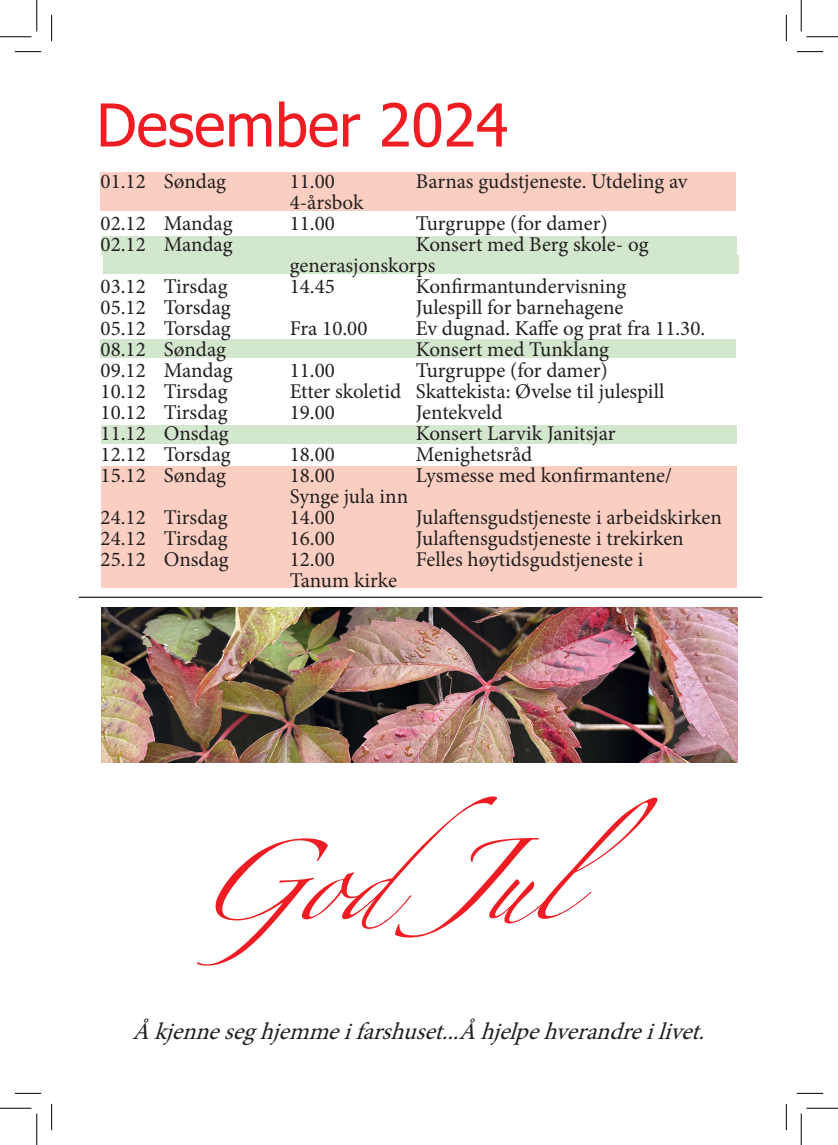
<style>
.page{position:relative;width:838px;height:1145px;background:#fff}
.page>*{position:absolute;margin:0;border:0;box-sizing:border-box;transform-origin:0 0}
.t1{font:italic 71.92px "Zapfino";color:#ee1d23}
.t2{font:59.15px "Tahoma";color:#ee1d23}
.t3{font:italic 23.97px "Minion Pro";letter-spacing:.005em;color:#231f20}
.t4{font:21px/21px "Minion Pro";color:#231f20}
</style>
<div class="page">
<div style="left:103px;top:256px;width:635px;height:18px;background:#d2e7cd"></div>
<div style="left:101px;top:466px;width:636px;height:122px;background:#facfc1"></div>
<div style="left:101px;top:339px;width:634px;height:19px;background:#d2e7cd"></div>
<div style="left:101px;top:236px;width:635px;height:19px;background:#d2e7cd"></div>
<div style="left:101px;top:425px;width:635px;height:19px;background:#d2e7cd"></div>
<div style="left:101px;top:172px;width:635px;height:39px;background:#facfc1"></div>
<img style="left:101px;top:608px;width:636px;height:155px">
<hr style="left:79px;top:597px;width:683px;height:1px;background:#231f20">
<svg style="left:15px;top:51px;width:26px;height:1px"></svg>
<svg style="left:796px;top:51px;width:27px;height:1px"></svg>
<svg style="left:15px;top:1093px;width:26px;height:1px"></svg>
<svg style="left:796px;top:1093px;width:27px;height:1px"></svg>
<svg style="left:51px;top:15px;width:1px;height:26px"></svg>
<svg style="left:51px;top:1104px;width:1px;height:26px"></svg>
<svg style="left:786px;top:15px;width:1px;height:26px"></svg>
<svg style="left:786px;top:1104px;width:1px;height:26px"></svg>
<hr style="left:0;top:36px;width:32px;height:1px;background:#000">
<hr style="left:806px;top:36px;width:31px;height:1px;background:#000">
<hr style="left:0;top:1108px;width:32px;height:1px;background:#000">
<hr style="left:806px;top:1108px;width:31px;height:1px;background:#000">
<hr style="left:36px;top:0;width:1px;height:31px;background:#000">
<hr style="left:36px;top:1113px;width:1px;height:32px;background:#000">
<hr style="left:800px;top:0;width:1px;height:31px;background:#000">
<hr style="left:800px;top:1113px;width:1px;height:32px;background:#000">
<h2 class="t2" style="left:96px;top:85px;width:413px">Desember 2024</h2>
<p class="t4" style="left:101px;top:171px;width:127px">01.12 Søndag</p>
<p class="t4" style="left:290px;top:171px;width:47px">11.00</p>
<p class="t4" style="left:416px;top:171px;width:273px">Barnas gudstjeneste. Utdeling av</p>
<p class="t4" style="left:290px;top:192px;width:75px">4-årsbok</p>
<p class="t4" style="left:101px;top:213px;width:133px">02.12 Mandag</p>
<p class="t4" style="left:290px;top:213px;width:47px">11.00</p>
<p class="t4" style="left:416px;top:213px;width:193px">Turgruppe (for damer)</p>
<p class="t4" style="left:101px;top:234px;width:133px">02.12 Mandag</p>
<p class="t4" style="left:290px;top:234px;width:360px;text-indent:126px">Konsert med Berg skole- og generasjonskorps</p>
<p class="t4" style="left:101px;top:276px;width:128px">03.12 Tirsdag</p>
<p class="t4" style="left:290px;top:276px;width:47px">14.45</p>
<p class="t4" style="left:416px;top:276px;width:212px">Konfirmantundervisning</p>
<p class="t4" style="left:101px;top:297px;width:131px">05.12 Torsdag</p>
<p class="t4" style="left:416px;top:297px;width:209px">Julespill for barnehagene</p>
<p class="t4" style="left:101px;top:318px;width:131px">05.12 Torsdag</p>
<p class="t4" style="left:290px;top:318px;width:79px">Fra 10.00</p>
<p class="t4" style="left:416px;top:318px;width:291px">Ev dugnad. Kaffe og prat fra 11.30.</p>
<p class="t4" style="left:101px;top:339px;width:127px">08.12 Søndag</p>
<p class="t4" style="left:416px;top:339px;width:195px">Konsert med Tunklang</p>
<p class="t4" style="left:101px;top:360px;width:133px">09.12 Mandag</p>
<p class="t4" style="left:290px;top:360px;width:47px">11.00</p>
<p class="t4" style="left:416px;top:360px;width:193px">Turgruppe (for damer)</p>
<p class="t4" style="left:101px;top:381px;width:128px">10.12 Tirsdag</p>
<p class="t4" style="left:290px;top:381px;width:376px">Etter skoletid Skattekista: Øvelse til julespill</p>
<p class="t4" style="left:101px;top:402px;width:128px">10.12 Tirsdag</p>
<p class="t4" style="left:290px;top:402px;width:47px">19.00</p>
<p class="t4" style="left:416px;top:402px;width:88px">Jentekveld</p>
<p class="t4" style="left:101px;top:423px;width:129px">11.12 Onsdag</p>
<p class="t4" style="left:416px;top:423px;width:201px">Konsert Larvik Janitsjar</p>
<p class="t4" style="left:101px;top:444px;width:131px">12.12 Torsdag</p>
<p class="t4" style="left:290px;top:444px;width:47px">18.00</p>
<p class="t4" style="left:416px;top:444px;width:118px">Menighetsråd</p>
<p class="t4" style="left:101px;top:465px;width:127px">15.12 Søndag</p>
<p class="t4" style="left:290px;top:465px;width:47px">18.00</p>
<p class="t4" style="left:416px;top:465px;width:257px">Lysmesse med konfirmantene/</p>
<p class="t4" style="left:290px;top:486px;width:120px">Synge jula inn</p>
<p class="t4" style="left:101px;top:507px;width:128px">24.12 Tirsdag</p>
<p class="t4" style="left:290px;top:507px;width:47px">14.00</p>
<p class="t4" style="left:416px;top:507px;width:307px">Julaftensgudstjeneste i arbeidskirken</p>
<p class="t4" style="left:101px;top:528px;width:128px">24.12 Tirsdag</p>
<p class="t4" style="left:290px;top:528px;width:47px">16.00</p>
<p class="t4" style="left:416px;top:528px;width:269px">Julaftensgudstjeneste i trekirken</p>
<p class="t4" style="left:101px;top:549px;width:129px">25.12 Onsdag</p>
<p class="t4" style="left:290px;top:549px;width:47px">12.00</p>
<p class="t4" style="left:416px;top:549px;width:229px">Felles høytidsgudstjeneste i</p>
<p class="t4" style="left:290px;top:570px;width:109px">Tanum kirke</p>
<h1 class="t1" style="left:191px;top:851px;width:537px">GodJul</h1>
<p class="t3" style="left:132px;top:1015px;width:583px">Åkjenneseghjemmeifarshuset...Åhjelpehverandreilivet.</p>
</div>
